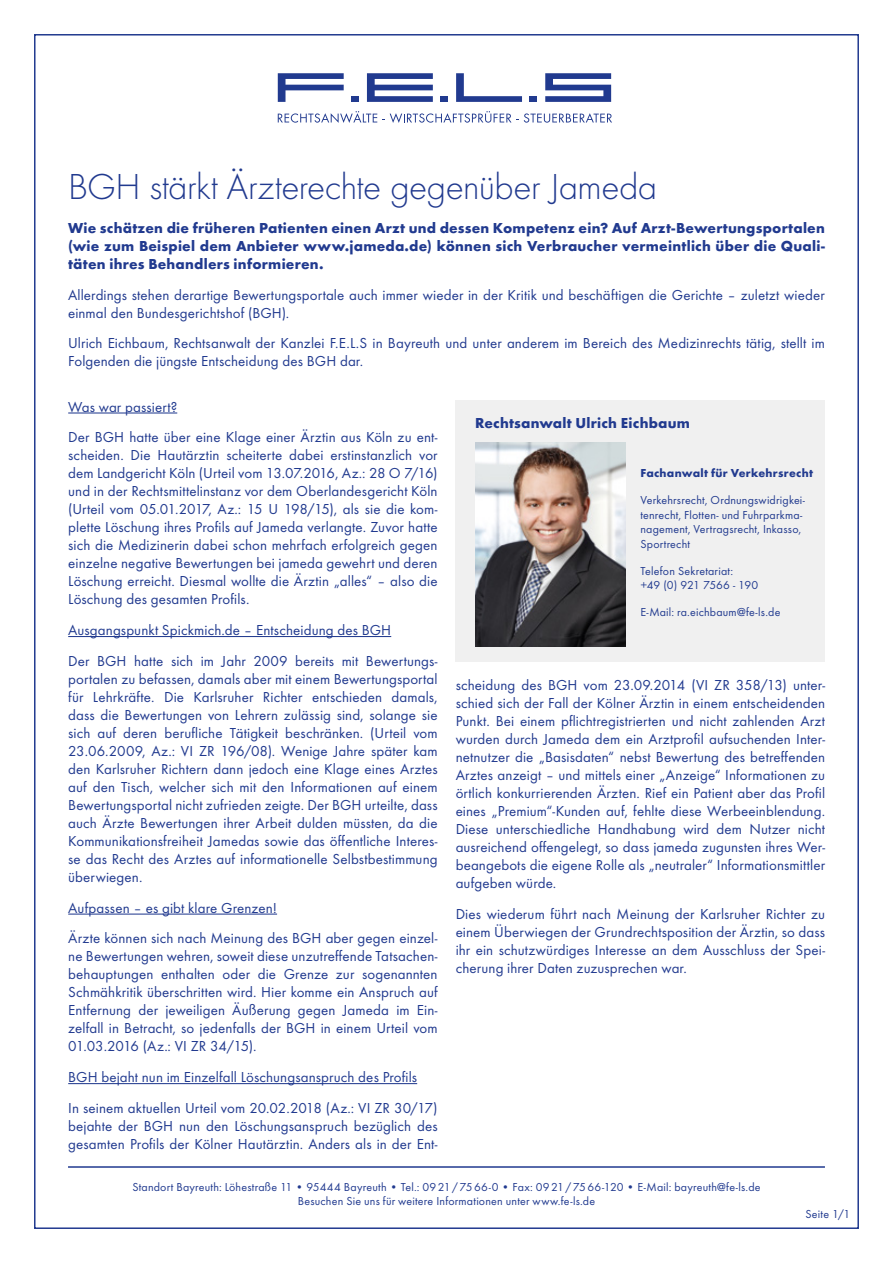
<style>
.page{position:relative;width:893px;height:1263px;background:#fff}
.page>*{position:absolute;margin:0;border:0;box-sizing:border-box;transform-origin:0 0}
.t1{font:300 37.5px "Futura TOT";letter-spacing:-.015em;color:#213a8f}
.t2{font:15px/18px "Futura TOT Boo";letter-spacing:.005em;color:#213a8f}
.t3{font:700 15px/18px "Futura TOT";letter-spacing:.015em;color:#213a8f;text-align:justify}
.t4{font:12px/14.4px "Futura TOT Boo";letter-spacing:.015em;color:#213a8f}
.t5{font:700 12px "Futura TOT";letter-spacing:.025em;color:#213a8f}
</style>
<div class="page">
<div style="left:351px;top:96px;width:8px;height:6px;background:#213a8f"></div>
<svg style="left:278px;top:111px;width:99px;height:12px"></svg>
<svg style="left:383px;top:111px;width:229px;height:12px"></svg>
<div style="left:440px;top:96px;width:8px;height:6px;background:#213a8f"></div>
<div style="left:529px;top:96px;width:8px;height:6px;background:#213a8f"></div>
<svg style="left:278px;top:73px;width:66px;height:29px"></svg>
<svg style="left:367px;top:73px;width:66px;height:29px"></svg>
<svg style="left:456px;top:73px;width:66px;height:29px"></svg>
<svg style="left:545px;top:73px;width:66px;height:29px"></svg>
<hr style="left:68px;top:1166px;width:757px;height:2px;background:#213a8f">
<hr style="left:68px;top:412px;width:109px;height:1px;background:#213a8f">
<hr style="left:68px;top:636px;width:323px;height:1px;background:#213a8f">
<hr style="left:68px;top:913px;width:209px;height:1px;background:#213a8f">
<hr style="left:68px;top:1083px;width:349px;height:1px;background:#213a8f">
<div style="left:456px;top:400px;width:369px;height:262px;background:#f0f0f0"></div>
<img style="left:475px;top:442px;width:151px;height:204px">
<h1 class="t1" style="left:68px;top:165px;width:591px">BGH stärkt Ärzterechte gegenüber Jameda</h1>
<p class="t3" style="left:68px;top:219px;width:758px">Wie schätzen die früheren Patienten einen Arzt und dessen Kompetenz ein? Auf Arzt-Bewertungsportalen (wie zum Beispiel dem Anbieter www.jameda.de) können sich Verbraucher vermeintlich über die Quali&shy;täten ihres Behandlers informieren.</p>
<p class="t2" style="left:68px;top:286px;width:758px">Allerdings stehen derartige Bewertungsportale auch immer wieder in der Kritik und beschäftigen die Gerichte – zuletzt wieder einmal den Bundesgerichtshof (BGH).</p>
<p class="t2" style="left:68px;top:334px;width:758px">Ulrich Eichbaum, Rechtsanwalt der Kanzlei F.E.L.S in Bayreuth und unter anderem im Bereich des Medizinrechts tätig, stellt im<br>Folgenden die jüngste Entscheidung des BGH dar.</p>
<p class="t2" style="left:68px;top:391px;width:371px;line-height:30.8px">Was war passiert?<br>Der BGH hatte über eine Klage einer Ärztin aus Köln zu ent-</p>
<p class="t2" style="left:68px;top:446px;width:371px;text-align:justify">scheiden. Die Hautärztin scheiterte dabei erstinstanzlich vor dem Landgericht Köln (Urteil vom 13.07.2016, Az.: 28 O 7/16) und in der Rechtsmittelinstanz vor dem Oberlandesgericht Köln (Urteil vom 05.01.2017, Az.: 15 U 198/15), als sie die kom&shy;plette Löschung ihres Profils auf Jameda verlangte. Zuvor hatte sich die Medizinerin dabei schon mehrfach erfolgreich gegen einzelne negative Bewertungen bei jameda gewehrt und deren Löschung erreicht. Diesmal wollte die Ärztin „alles“ – also die Löschung des gesamten Profils.</p>
<p class="t2" style="left:68px;top:614px;width:371px;line-height:30.8px">Ausgangspunkt Spickmich.de – Entscheidung des BGH<br>Der BGH hatte sich im Jahr 2009 bereits mit Bewertungs-</p>
<p class="t2" style="left:68px;top:670px;width:371px;text-align:justify">portalen zu befassen, damals aber mit einem Bewertungsportal für Lehrkräfte. Die Karlsruher Richter entschieden damals, dass die Bewertungen von Lehrern zulässig sind, solange sie sich auf deren berufliche Tätigkeit beschränken. (Urteil vom 23.06.2009, Az.: VI ZR 196/08). Wenige Jahre später kam den Karlsruher Richtern dann jedoch eine Klage eines Arztes auf den Tisch, welcher sich mit den Informationen auf einem Bewertungsportal nicht zufrieden zeigte. Der BGH urteilte, dass auch Ärzte Bewertungen ihrer Arbeit dulden müssten, da die Kommunikationsfreiheit Jamedas sowie das öffentliche Interes&shy;se das Recht des Arztes auf informationelle Selbstbestimmung überwiegen.</p>
<p class="t2" style="left:68px;top:892px;width:371px;line-height:30.8px">Aufpassen – es gibt klare Grenzen!<br>Ärzte können sich nach Meinung des BGH aber gegen einzel-</p>
<p class="t2" style="left:68px;top:947px;width:371px;text-align:justify">ne Bewertungen wehren, soweit diese unzutreffende Tatsachen&shy;behauptungen enthalten oder die Grenze zur sogenannten Schmähkritik überschritten wird. Hier komme ein Anspruch auf Entfernung der jeweiligen Äußerung gegen Jameda im Ein&shy;zelfall in Betracht, so jedenfalls der BGH in einem Urteil vom 01.03.2016 (Az.: VI ZR 34/15).</p>
<p class="t2" style="left:68px;top:1061px;width:371px;line-height:30.8px">BGH bejaht nun im Einzelfall Löschungsanspruch des Profils<br>In seinem aktuellen Urteil vom 20.02.2018 (Az.: VI ZR 30/17)</p>
<p class="t2" style="left:68px;top:1117px;width:371px">bejahte der BGH nun den Löschungsanspruch bezüglich des gesamten Profils der Kölner Hautärztin. Anders als in der Ent-</p>
<p class="t3" style="left:475px;top:413px;width:216px">Rechtsanwalt Ulrich Eichbaum</p>
<p class="t5" style="left:640px;top:466px;width:174px">Fachanwalt für Verkehrsrecht</p>
<p class="t4" style="left:640px;top:493px;width:166px">Verkehrsrecht, Ordnungswidrigkei&shy;tenrecht, Flotten- und Fuhrparkma&shy;nagement, Vertragsrecht, Inkasso,<br>Sportrecht</p>
<p class="t4" style="left:640px;top:563px;width:119px">Telefon Sekretariat:<br>+49 (0) 921 7566 - 190</p>
<p class="t4" style="left:640px;top:605px;width:142px">E-Mail: ra.eichbaum@fe-ls.de</p>
<p class="t2" style="left:456px;top:676px;width:371px;text-align:justify">scheidung des BGH vom 23.09.2014 (VI ZR 358/13) unter&shy;schied sich der Fall der Kölner Ärztin in einem entscheidenden Punkt. Bei einem pflichtregistrierten und nicht zahlenden Arzt wurden durch Jameda dem ein Arztprofil aufsuchenden Inter&shy;netnutzer die „Basisdaten“ nebst Bewertung des betreffenden Arztes anzeigt – und mittels einer „Anzeige“ Informationen zu örtlich konkurrierenden Ärzten. Rief ein Patient aber das Profil eines „Premium“-Kunden auf, fehlte diese Werbeeinblendung.<br>Diese unterschiedliche Handhabung wird dem Nutzer nicht ausreichend offengelegt, so dass jameda zugunsten ihres Wer&shy;beangebots die eigene Rolle als „neutraler“ Informationsmittler aufgeben würde.</p>
<p class="t2" style="left:456px;top:905px;width:371px;text-align:justify">Dies wiederum führt nach Meinung der Karlsruher Richter zu einem Überwiegen der Grundrechtsposition der Ärztin, so dass ihr ein schutzwürdiges Interesse an dem Ausschluss der Spei&shy;cherung ihrer Daten zuzusprechen war.</p>
<p class="t4" style="left:132px;top:1180px;width:630px;text-align:center">Standort Bayreuth: Löhestraße 11 • 95444 Bayreuth • Tel.: 0921/7566-0 • Fax: 0921/7566-120 • E-Mail: bayreuth@fe-ls.de<br>Besuchen Sie uns für weitere Informationen unter www.fe-ls.de</p>
<p class="t4" style="left:805px;top:1206px;width:46px">Seite 1/1</p>
</div>
